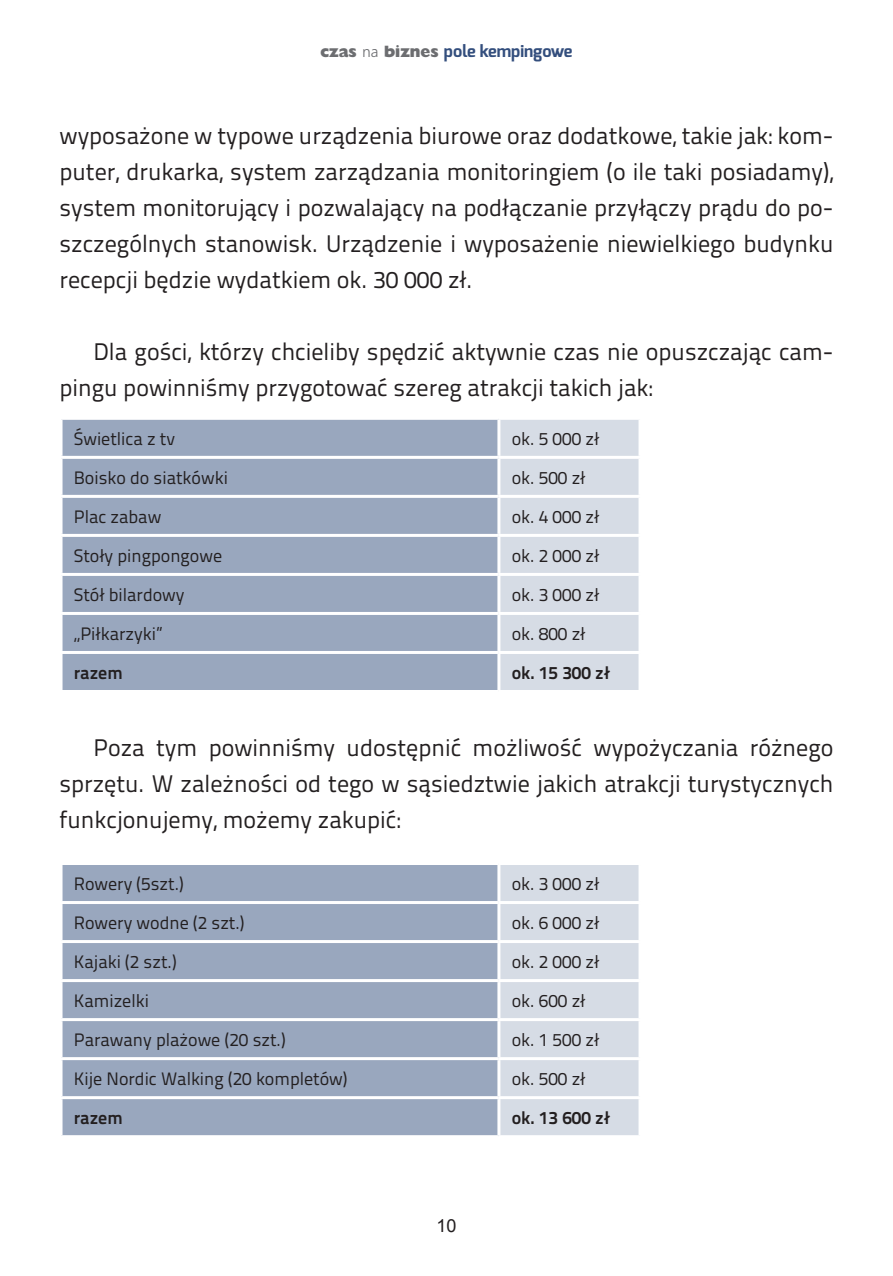
<style>
.page{position:relative;width:893px;height:1276px;background:#fff}
.page>*{position:absolute;margin:0;border:0;box-sizing:border-box;transform-origin:0 0}
.Body_Text{font:24px/36px "Titillium Text 22 L";color:#231f20;text-align:justify}
.tabela_body{font:18px "Titillium Text 22 L";color:#231f20}
.tabela_body-2{font:700 18px "Titillium Text 22 L";color:#231f20}
.t1{font:18px "Arial";color:#231f20}
.t2{font:700 16.5px "Exo";color:#334e7d}
.s1{font-family:"Humanst 521 X Bd PL";font-weight:400;font-size:15px;color:#6c6d70}
.s2{font-family:"Humnst 777 Lt PL";font-weight:400;font-size:15px;color:#6c6d70}
</style>
<div class="page">
<div style="left:63px;top:420px;width:434px;height:270px;background:#99a7be"></div>
<div style="left:500px;top:420px;width:138px;height:270px;background:#d6dce5"></div>
<hr style="left:60px;top:456px;width:439px;height:3px;background:#fff">
<hr style="left:499px;top:456px;width:142px;height:3px;background:#fff">
<hr style="left:60px;top:495px;width:439px;height:3px;background:#fff">
<hr style="left:499px;top:495px;width:142px;height:3px;background:#fff">
<hr style="left:60px;top:534px;width:439px;height:3px;background:#fff">
<hr style="left:499px;top:534px;width:142px;height:3px;background:#fff">
<hr style="left:60px;top:573px;width:439px;height:3px;background:#fff">
<hr style="left:499px;top:573px;width:142px;height:3px;background:#fff">
<hr style="left:60px;top:612px;width:439px;height:3px;background:#fff">
<hr style="left:499px;top:612px;width:142px;height:3px;background:#fff">
<hr style="left:60px;top:651px;width:439px;height:3px;background:#fff">
<hr style="left:499px;top:651px;width:142px;height:3px;background:#fff">
<div style="left:63px;top:865px;width:434px;height:270px;background:#99a7be"></div>
<div style="left:500px;top:865px;width:138px;height:270px;background:#d6dce5"></div>
<hr style="left:60px;top:901px;width:439px;height:3px;background:#fff">
<hr style="left:499px;top:901px;width:142px;height:3px;background:#fff">
<hr style="left:60px;top:940px;width:439px;height:3px;background:#fff">
<hr style="left:499px;top:940px;width:142px;height:3px;background:#fff">
<hr style="left:60px;top:979px;width:439px;height:3px;background:#fff">
<hr style="left:499px;top:979px;width:142px;height:3px;background:#fff">
<hr style="left:60px;top:1018px;width:439px;height:3px;background:#fff">
<hr style="left:499px;top:1018px;width:142px;height:3px;background:#fff">
<hr style="left:60px;top:1057px;width:439px;height:3px;background:#fff">
<hr style="left:499px;top:1057px;width:142px;height:3px;background:#fff">
<hr style="left:60px;top:1096px;width:439px;height:3px;background:#fff">
<hr style="left:499px;top:1096px;width:142px;height:3px;background:#fff">
<p class="t2" style="left:320px;top:41px;width:253px"><span class="s1">czas</span> <span class="s2">na</span> <span class="s1">biznes</span> pole kempingowe</p>
<p class="Body_Text" style="left:60px;top:116px;width:775px">wyposażone w typowe urządzenia biurowe oraz dodatkowe, takie jak: kom&shy;puter, drukarka, system zarządzania monitoringiem (o ile taki posiadamy), system monitorujący i pozwalający na podłączanie przyłączy prądu do po&shy;szczególnych stanowisk. Urządzenie i wyposażenie niewielkiego budynku recepcji będzie wydatkiem ok. 30 000 zł.</p>
<p class="Body_Text" style="left:60px;top:332px;width:775px;text-indent:34px">Dla gości, którzy chcieliby spędzić aktywnie czas nie opuszczając cam&shy;pingu powinniśmy przygotować szereg atrakcji takich jak:</p>
<p class="tabela_body" style="left:74px;top:425px;width:103px">Świetlica z tv</p>
<p class="tabela_body" style="left:512px;top:425px;width:89px">ok. 5 000 zł</p>
<p class="tabela_body" style="left:74px;top:464px;width:156px">Boisko do siatkówki</p>
<p class="tabela_body" style="left:512px;top:464px;width:75px">ok. 500 zł</p>
<p class="tabela_body" style="left:74px;top:503px;width:89px">Plac zabaw</p>
<p class="tabela_body" style="left:512px;top:503px;width:89px">ok. 4 000 zł</p>
<p class="tabela_body" style="left:74px;top:542px;width:150px">Stoły pingpongowe</p>
<p class="tabela_body" style="left:512px;top:542px;width:89px">ok. 2 000 zł</p>
<p class="tabela_body" style="left:74px;top:581px;width:112px">Stół bilardowy</p>
<p class="tabela_body" style="left:512px;top:581px;width:89px">ok. 3 000 zł</p>
<p class="tabela_body" style="left:74px;top:620px;width:91px">„Piłkarzyki”</p>
<p class="tabela_body" style="left:512px;top:620px;width:75px">ok. 800 zł</p>
<p class="tabela_body-2" style="left:74px;top:658px;width:51px">razem</p>
<p class="tabela_body-2" style="left:512px;top:658px;width:100px">ok. 15 300 zł</p>
<p class="Body_Text" style="left:60px;top:728px;width:775px;text-indent:34px">Poza tym powinniśmy udostępnić możliwość wypożyczania różnego sprzętu. W zależności od tego w sąsiedztwie jakich atrakcji turystycznych funkcjonujemy, możemy zakupić:</p>
<p class="tabela_body" style="left:74px;top:870px;width:112px">Rowery (5szt.)</p>
<p class="tabela_body" style="left:512px;top:870px;width:89px">ok. 3 000 zł</p>
<p class="tabela_body" style="left:74px;top:909px;width:172px">Rowery wodne (2 szt.)</p>
<p class="tabela_body" style="left:512px;top:909px;width:89px">ok. 6 000 zł</p>
<p class="tabela_body" style="left:74px;top:948px;width:104px">Kajaki (2 szt.)</p>
<p class="tabela_body" style="left:512px;top:948px;width:89px">ok. 2 000 zł</p>
<p class="tabela_body" style="left:74px;top:987px;width:77px">Kamizelki</p>
<p class="tabela_body" style="left:512px;top:987px;width:75px">ok. 600 zł</p>
<p class="tabela_body" style="left:74px;top:1026px;width:213px">Parawany plażowe (20 szt.)</p>
<p class="tabela_body" style="left:512px;top:1026px;width:89px">ok. 1 500 zł</p>
<p class="tabela_body" style="left:74px;top:1065px;width:275px">Kije Nordic Walking (20 kompletów)</p>
<p class="tabela_body" style="left:512px;top:1065px;width:75px">ok. 500 zł</p>
<p class="tabela_body-2" style="left:74px;top:1103px;width:51px">razem</p>
<p class="tabela_body-2" style="left:512px;top:1103px;width:100px">ok. 13 600 zł</p>
<p class="t1" style="left:436px;top:1213px;width:22px">10</p>
</div>
